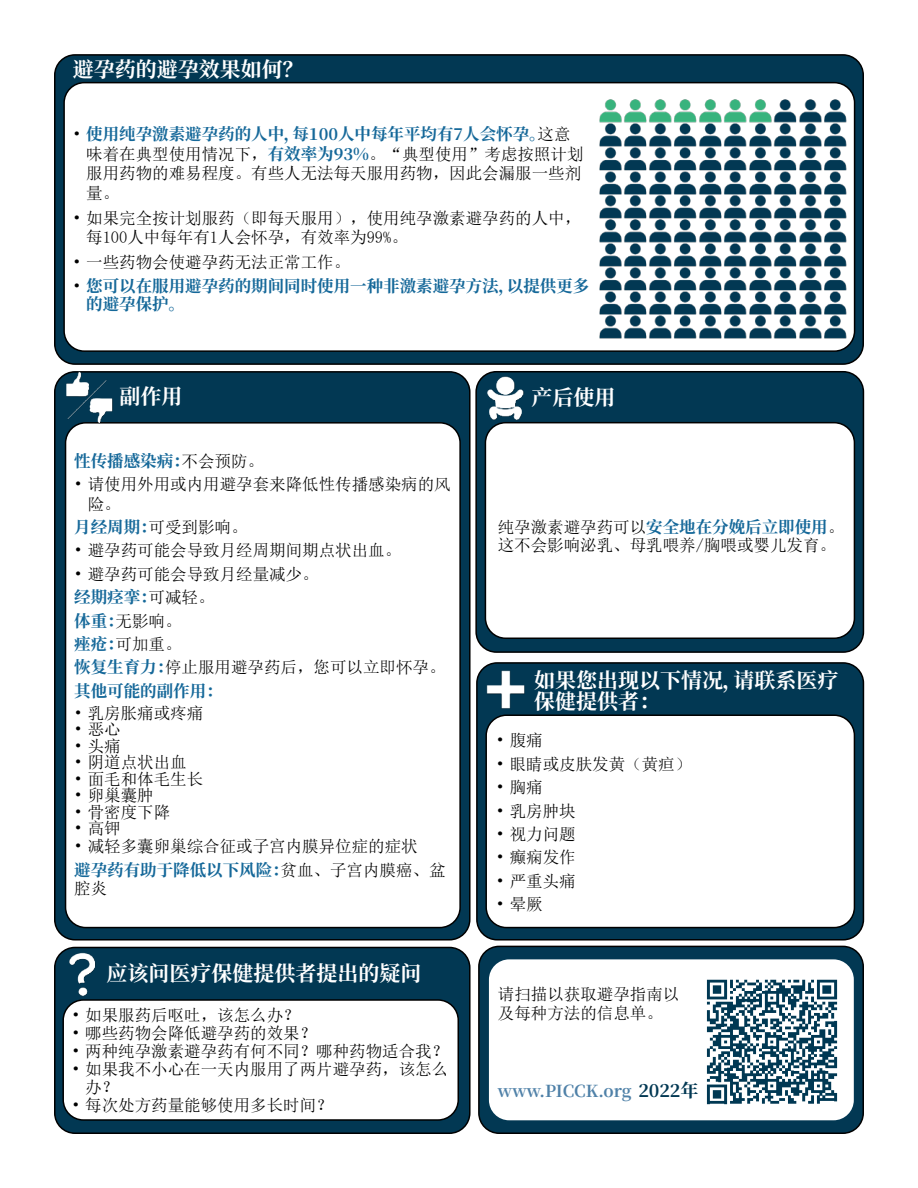
<style>
.page{position:relative;width:918px;height:1188px;background:#fff}
.page>*{position:absolute;margin:0;border:0;box-sizing:border-box;transform-origin:0 0}
.t1{font:700 21px/21px "Source Han Serif SC";color:#fff}
.t2{font:16.5px/19.5px "Sim Sun";color:#000}
.t3{font:700 16.5px/18px "Source Han Serif SC";color:#156899}
.t4{font:700 16.5px "Source Han Serif SC";color:#4f81a8}
.s1{font-family:"Sim Sun";font-weight:400;color:#000}
.s2{font-family:"Source Han Serif SC";font-weight:700;color:#156899}
.s3{font-size:18px;color:#023853}
</style>
<div class="page">
<div style="left:479px;top:946px;width:384px;height:187px;background:#023853;border-radius:20px"></div>
<div style="left:478px;top:946px;width:386px;height:188px;border:2px solid #000;border-radius:20px"></div>
<div style="left:55px;top:55px;width:808px;height:309px;background:#023853;border-radius:20px"></div>
<div style="left:54px;top:54px;width:810px;height:311px;border:2px solid #000;border-radius:20px"></div>
<div style="left:64px;top:83px;width:791px;height:268px;background:#fff;border-radius:20px"></div>
<div style="left:63px;top:82px;width:792px;height:270px;border:2px solid #000;border-radius:20px"></div>
<div style="left:489px;top:959px;width:365px;height:161px;background:#fff;border-radius:20px"></div>
<img style="left:706px;top:979px;width:132px;height:126px">
<div style="left:55px;top:372px;width:415px;height:568px;background:#023853;border-radius:20px"></div>
<div style="left:54px;top:371px;width:417px;height:570px;border:2px solid #000;border-radius:20px"></div>
<div style="left:66px;top:423px;width:394px;height:505px;background:#fff;border-radius:20px"></div>
<div style="left:65px;top:422px;width:396px;height:506px;border:2px solid #000;border-radius:20px"></div>
<div style="left:55px;top:947px;width:415px;height:186px;background:#023853;border-radius:20px"></div>
<div style="left:54px;top:947px;width:417px;height:187px;border:2px solid #000;border-radius:20px"></div>
<div style="left:63px;top:1000px;width:395px;height:120px;background:#fff;border-radius:20px"></div>
<div style="left:62px;top:999px;width:397px;height:122px;border:2px solid #000;border-radius:20px"></div>
<div style="left:477px;top:663px;width:386px;height:277px;background:#023853;border-radius:20px"></div>
<div style="left:476px;top:662px;width:388px;height:279px;border:2px solid #000;border-radius:20px"></div>
<div style="left:486px;top:715px;width:368px;height:213px;background:#fff;border-radius:20px"></div>
<div style="left:485px;top:714px;width:370px;height:214px;border:2px solid #000;border-radius:20px"></div>
<div style="left:476px;top:372px;width:387px;height:280px;background:#023853;border-radius:20px"></div>
<div style="left:475px;top:371px;width:389px;height:282px;border:2px solid #000;border-radius:20px"></div>
<div style="left:485px;top:423px;width:369px;height:215px;background:#fff;border-radius:20px"></div>
<div style="left:485px;top:422px;width:370px;height:217px;border:2px solid #000;border-radius:20px"></div>
<img style="left:599px;top:99px;width:248px;height:240px">
<img style="left:63px;top:371px;width:53px;height:52px">
<img style="left:487px;top:376px;width:37px;height:44px">
<img style="left:486px;top:670px;width:39px;height:39px">
<img style="left:61px;top:952px;width:35px;height:44px">
<p class="t1" style="left:73px;top:59px;width:232px">避孕药的避孕效果如何？</p>
<p class="t3" style="left:73px;top:126px;width:499px"><span class="s1">•</span> 使用纯孕激素避孕药的人中，每100人中每年平均有7人会怀孕。<span class="s1">这意</span></p>
<p class="t2" style="left:86px;top:144px;width:499px">味着在典型使用情况下，<span class="s2">有效率为93%</span>。“典型使用”考虑按照计划服用药物的难易程度。有些人无法每天服用药物，因此会漏服一些剂量。</p>
<p class="t2" style="left:86px;top:208px;width:496px;text-indent:-13px">• 如果完全按计划服药（即每天服用），使用纯孕激素避孕药的人中，每100人中每年有1人会怀孕，有效率为99%。</p>
<p class="t2" style="left:73px;top:253px;width:279px">• 一些药物会使避孕药无法正常工作。</p>
<p class="t3" style="left:86px;top:277px;width:505px;text-indent:-13px"><span class="s1">•</span> 您可以在服用避孕药的期间同时使用一种非激素避孕方法，以提供更多的避孕保护。</p>
<p class="t1" style="left:120px;top:386px;width:64px">副作用</p>
<p class="t3" style="left:74px;top:452px;width:191px">性传播感染病：<span class="s1">不会预防。</span></p>
<p class="t2" style="left:88px;top:475px;width:364px;text-indent:-13px">• 请使用外用或内用避孕套来降低性传播感染病的风险。</p>
<p class="t2" style="left:74px;top:517px;width:175px"><span class="s2">月经周期：</span>可受到影响。</p>
<p class="t2" style="left:74px;top:541px;width:328px">• 避孕药可能会导致月经周期间期点状出血。</p>
<p class="t2" style="left:74px;top:564px;width:246px">• 避孕药可能会导致月经量减少。</p>
<p class="t3" style="left:74px;top:589px;width:142px">经期痉挛：<span class="s1">可减轻。</span></p>
<p class="t2" style="left:74px;top:609px;width:373px;line-height:23.4px"><span class="s2">体重：</span>无影响。<br><span class="s2">痤疮：</span>可加重。<br><span class="s2">恢复生育力：</span>停止服用避孕药后，您可以立即怀孕。</p>
<p class="t3" style="left:74px;top:682px;width:150px">其他可能的副作用：</p>
<p class="t2" style="left:74px;top:703px;width:130px">• 乳房胀痛或疼痛</p>
<p class="t2" style="left:74px;top:720px;width:48px">• 恶心</p>
<p class="t2" style="left:74px;top:736px;width:48px">• 头痛</p>
<p class="t2" style="left:74px;top:753px;width:114px">• 阴道点状出血</p>
<p class="t2" style="left:74px;top:769px;width:130px">• 面毛和体毛生长</p>
<p class="t2" style="left:74px;top:786px;width:81px">• 卵巢囊肿</p>
<p class="t2" style="left:74px;top:802px;width:97px">• 骨密度下降</p>
<p class="t2" style="left:74px;top:819px;width:48px">• 高钾</p>
<p class="t2" style="left:74px;top:837px;width:345px">• 减轻多囊卵巢综合征或子宫内膜异位症的症状</p>
<p class="t3" style="left:74px;top:861px;width:373px">避孕药有助于降低以下风险：<span class="s1">贫血、子宫内膜癌、盆</span></p>
<p class="t2" style="left:74px;top:878px;width:34px">腔炎</p>
<p class="t1" style="left:107px;top:964px;width:316px">应该问医疗保健提供者提出的疑问</p>
<p class="t2" style="left:72px;top:1006px;width:229px">• 如果服药后呕吐，该怎么办？</p>
<p class="t2" style="left:72px;top:1024px;width:246px">• 哪些药物会降低避孕药的效果？</p>
<p class="t2" style="left:72px;top:1042px;width:378px">• 两种纯孕激素避孕药有何不同？哪种药物适合我？</p>
<p class="t2" style="left:85px;top:1061px;width:364px;line-height:18px;text-indent:-13px">• 如果我不小心在一天内服用了两片避孕药，该怎么办？</p>
<p class="t2" style="left:72px;top:1096px;width:262px">• 每次处方药量能够使用多长时间？</p>
<p class="t1" style="left:532px;top:387px;width:85px">产后使用</p>
<p class="t3" style="left:498px;top:518px;width:348px"><span class="s1">纯孕激素避孕药可以</span>安全地在分娩后立即使用<span class="s1">。</span></p>
<p class="t2" style="left:498px;top:535px;width:340px">这不会影响泌乳、母乳喂养/胸喂或婴儿发育。</p>
<p class="t1" style="left:534px;top:670px;width:306px">如果您出现以下情况，请联系医疗保健提供者：</p>
<p class="t2" style="left:496px;top:731px;width:48px">• 腹痛</p>
<p class="t2" style="left:496px;top:754px;width:196px">• 眼睛或皮肤发黄（黄疸）</p>
<p class="t2" style="left:496px;top:778px;width:48px">• 胸痛</p>
<p class="t2" style="left:496px;top:801px;width:81px">• 乳房肿块</p>
<p class="t2" style="left:496px;top:825px;width:81px">• 视力问题</p>
<p class="t2" style="left:496px;top:848px;width:81px">• 癫痫发作</p>
<p class="t2" style="left:496px;top:871px;width:81px">• 严重头痛</p>
<p class="t2" style="left:496px;top:895px;width:48px">• 晕厥</p>
<p class="t2" style="left:498px;top:984px;width:183px">请扫描以获取避孕指南以及每种方法的信息单。</p>
<p class="t4" style="left:498px;top:1082px;width:202px">www.PICCK.org <span class="s3">2022年</span></p>
</div>
